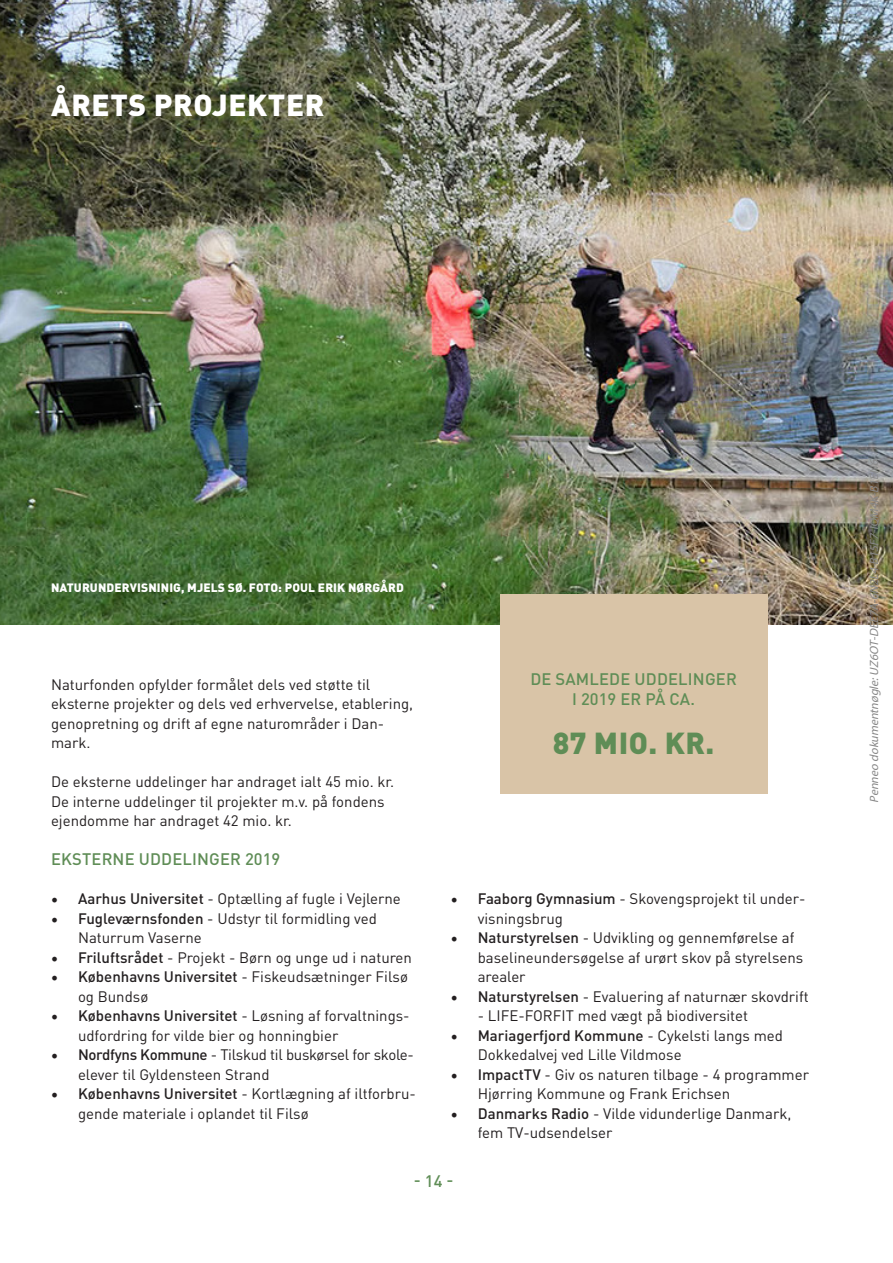
<style>
.page{position:relative;width:893px;height:1263px;background:#fff}
.page>*{position:absolute;margin:0;border:0;box-sizing:border-box;transform-origin:0 0}
.t1{font:900 30px "DINOT";letter-spacing:.02em;color:#fff}
.t2{font:900 30px "DINOT";letter-spacing:.02em;color:#5f8d56}
.t3{font:500 16.5px/19.5px "DINOT";letter-spacing:.01em;color:#5f8d56;text-align:center}
.t4{font:15px/19.5px "DINOT";color:#231f20}
.t5{font:15px/19.5px "DINOT";letter-spacing:-.02em;color:#231f20}
.t6{font:italic 12px "Myriad Pro";color:#888}
.t7{font:900 12px "DINOT";letter-spacing:.01em;color:#fff}
.s1{font-family:"Minion Pro";font-size:18px}
.s2{font-weight:500}
</style>
<div class="page">
<img style="left:0;top:0;width:893px;height:625px">
<div style="left:500px;top:594px;width:267px;height:200px;background:#d9c4a7"></div>
<h1 class="t1" style="left:51px;top:86px;width:275px">ÅRETS PROJEKTER</h1>
<p class="t7" style="left:51px;top:580px;width:354px">NATURUNDERVISNINIG, MJELS SØ. FOTO: POUL ERIK NØRGÅRD</p>
<p class="t4" style="left:51px;top:674px;width:364px">Naturfonden opfylder formålet dels ved støtte til eksterne projekter og dels ved erhvervelse, etablering, genopretning og drift af egne naturområder i Dan&shy;mark.</p>
<p class="t4" style="left:51px;top:772px;width:345px">De eksterne uddelinger har andraget ialt 45 mio. kr.<br>De interne uddelinger til projekter m.v. på fondens ejendomme har andraget 42 mio. kr.</p>
<p class="t3" style="left:51px;top:849px;width:231px">EKSTERNE UDDELINGER 2019</p>
<p class="t4" style="left:51px;top:889px;width:351px"><span class="s1">•</span> <span class="s2">Aarhus Universitet</span> - Optælling af fugle i Vejlerne</p>
<p class="t4" style="left:78px;top:908px;width:300px;text-indent:-27px"><span class="s1">•</span> <span class="s2">Fugleværnsfonden</span> - Udstyr til formidling ved<br>Naturrum Vaserne</p>
<p class="t4" style="left:51px;top:947px;width:362px"><span class="s1">•</span> <span class="s2">Friluftsrådet</span> - Projekt - Børn og unge ud i naturen</p>
<p class="t4" style="left:78px;top:967px;width:331px;text-indent:-27px"><span class="s1">•</span> <span class="s2">Københavns Universitet</span> - Fiskeudsætninger Filsø og Bundsø</p>
<p class="t4" style="left:78px;top:1006px;width:333px;text-indent:-27px"><span class="s1">•</span> <span class="s2">Københavns Universitet</span> - Løsning af forvaltnings&shy;udfordring for vilde bier og honningbier</p>
<p class="t5" style="left:78px;top:1045px;width:337px;text-indent:-27px"><span class="s1">•</span> <span class="s2">Nordfyns Kommune</span> - Tilskud til buskørsel for skole&shy;elever til Gyldensteen Strand</p>
<p class="t4" style="left:78px;top:1084px;width:339px;text-indent:-27px"><span class="s1">•</span> <span class="s2">Københavns Universitet</span> - Kortlægning af iltforbru&shy;gende materiale i oplandet til Filsø</p>
<p class="t3" style="left:530px;top:669px;width:208px">DE SAMLEDE UDDELINGER<br>I 2019 ER PÅ CA.</p>
<h1 class="t2" style="left:553px;top:723px;width:163px">87 MIO. KR.</h1>
<p class="t4" style="left:478px;top:889px;width:329px;text-indent:-27px"><span class="s1">•</span> <span class="s2">Faaborg Gymnasium</span> - Skovengsprojekt til under&shy;visningsbrug</p>
<p class="t4" style="left:478px;top:928px;width:327px;text-indent:-27px"><span class="s1">•</span> <span class="s2">Naturstyrelsen</span> - Udvikling og gennemførelse af baselineundersøgelse af urørt skov på styrelsens arealer</p>
<p class="t4" style="left:451px;top:986px;width:359px"><span class="s1">•</span> <span class="s2">Naturstyrelsen</span> - Evaluering af naturnær skovdrift</p>
<p class="t4" style="left:478px;top:1006px;width:272px">- LIFE-FORFIT med vægt på biodiversitet</p>
<p class="t4" style="left:478px;top:1025px;width:307px;text-indent:-27px"><span class="s1">•</span> <span class="s2">Mariagerfjord Kommune</span> - Cykelsti langs med<br>Dokkedalvej ved Lille Vildmose</p>
<p class="t4" style="left:478px;top:1064px;width:333px;text-indent:-27px"><span class="s1">•</span> <span class="s2">ImpactTV</span> - Giv os naturen tilbage - 4 programmer<br>Hjørring Kommune og Frank Erichsen</p>
<p class="t4" style="left:478px;top:1103px;width:315px;text-indent:-27px"><span class="s1">•</span> <span class="s2">Danmarks Radio</span> - Vilde vidunderlige Danmark, fem TV-udsendelser</p>
<p class="t3" style="left:414px;top:1171px;width:41px">- 14 -</p>
<p class="t6" style="left:869px;top:803px;width:346px;rotate:-90deg">Penneo dokumentnøgle:UZ6OT-DEE7A-6N2L4-B15F7-IQM4K-B1EN6</p>
</div>
